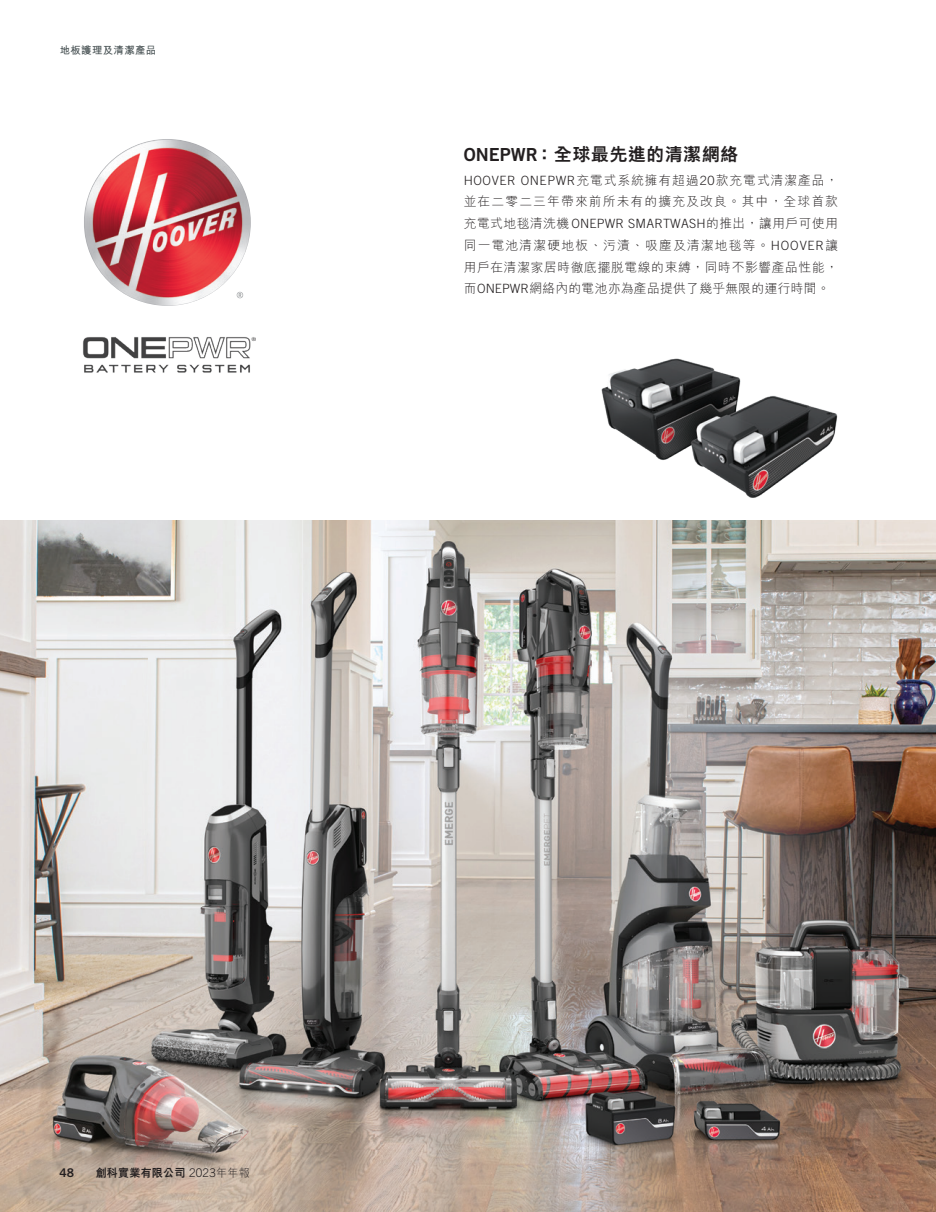
<style>
.page{position:relative;width:936px;height:1212px;background:#fff}
.page>*{position:absolute;margin:0;border:0;box-sizing:border-box;transform-origin:0 0}
.t1{font:800 18px "M Hei HK";letter-spacing:.025em;color:#231f20}
.t2{font:300 12.75px/21.8px "M Hei HK";letter-spacing:.025em;color:#231f20;text-align:justify}
.t3{font:12px "Trade Gothic LT Pro Bd 2";color:#231f20}
.t4{font:800 11.25px "M Hei HK";letter-spacing:.025em;color:#231f20}
.t5{font:700 10.5px "M Hei HK";letter-spacing:.025em;color:#475153}
.s1{font-family:"Trade Gothic LT Pro Bd 2";font-weight:400}
.s2{font-family:"Trade Gothic LT Pro"}
.s3{font-family:"Trade Gothic LT Pro";font-weight:300;font-size:12px}
.s4{font-weight:300}
</style>
<div class="page">
<img style="left:0;top:520px;width:935px;height:692px">
<img style="left:83px;top:337px;width:172px;height:36px">
<svg style="left:237px;top:292px;width:6px;height:6px"></svg>
<img style="left:84px;top:139px;width:167px;height:167px;border-radius:83px">
<img style="left:601px;top:358px;width:237px;height:140px">
<p class="t5" style="left:60px;top:42px;width:98px">地板護理及清潔產品</p>
<h1 class="t1" style="left:463px;top:145px;width:276px"><span class="s1">ONEPWR</span>：全球最先進的清潔網絡</h1>
<p class="t2" style="left:463px;top:168px;width:376px"><span class="s2">HOOVER ONEPWR</span>充電式系統擁有超過<span class="s2">20</span>款充電式清潔產品，並在二零二三年帶來前所未有的擴充及改良。其中，全球首款充電式地毯清洗機 <span class="s2">ONEPWR SMARTWASH</span>的推出，讓用戶可使用同一電池清潔硬地板、污漬、吸塵及清潔地毯等。<span class="s2">HOOVER</span>讓用戶在清潔家居時徹底擺脫電線的束縛，同時不影響產品性能，而<span class="s2">ONEPWR</span>網絡內的電池亦為產品提供了幾乎無限的運行時間。</p>
<p class="t3" style="left:60px;top:1165px;width:16px">48</p>
<p class="t4" style="left:96px;top:1167px;width:155px">創科實業有限公司 <span class="s3">2023</span><span class="s4">年年報</span></p>
</div>
